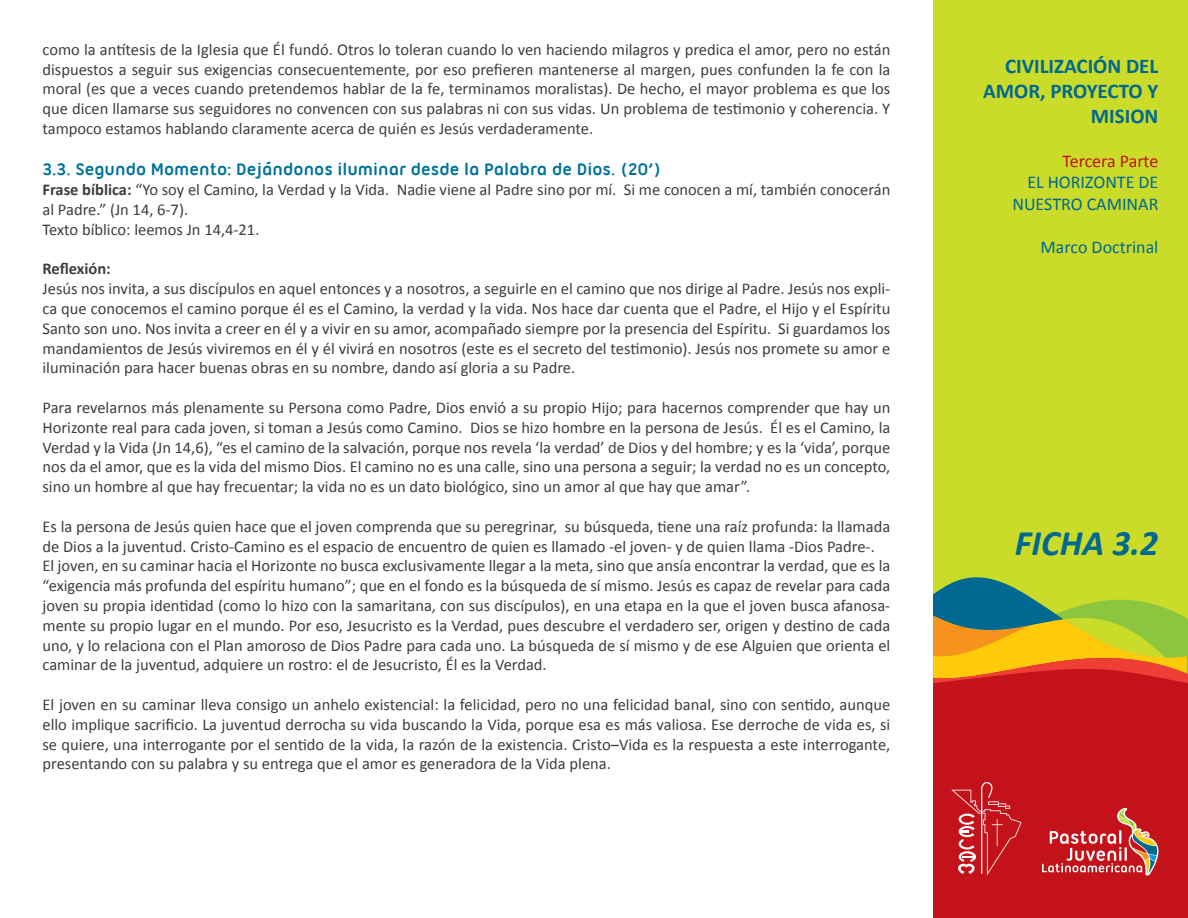
<style>
.page{position:relative;width:1188px;height:918px;background:#fff}
.page>*{position:absolute;margin:0;border:0;box-sizing:border-box;transform-origin:0 0}
.t1{font:italic 700 36px "Calibri";color:#006991}
.t2{font:700 21px/25.2px "Calibri";color:#006991;text-align:right}
.subtitulo_3{font:700 18px "Ubuntu Titling";color:#00739a}
.t3{font:18px/21.6px "Calibri";color:#006991;text-align:right}
.t4{font:18px "Calibri";letter-spacing:-.005em;color:#c4121a}
.texto{font:16.5px/19.8px "Calibri";color:#3e3e3f;text-align:justify}
.texto-2{font:700 16.5px "Calibri";letter-spacing:-.005em;color:#3e3e3f}
.s1{font-weight:700}
</style>
<div class="page">
<div style="left:933px;top:0;width:255px;height:645px;background:#cadb2a"></div>
<div style="left:933px;top:683px;width:255px;height:235px;background:#c4121a"></div>
<svg style="left:933px;top:577px;width:255px;height:106px"></svg>
<svg style="left:951px;top:782px;width:71px;height:93px;background:#cb2f36"></svg>
<svg style="left:1042px;top:808px;width:116px;height:67px;background:#c94445"></svg>
<p class="texto" style="left:43px;top:39px;width:849px">como la antítesis de la Iglesia que Él fundó. Otros lo toleran cuando lo ven haciendo milagros y predica el amor, pero no están dispuestos a seguir sus exigencias consecuentemente, por eso prefieren mantenerse al margen, pues confunden la fe con la moral (es que a veces cuando pretendemos hablar de la fe, terminamos moralistas). De hecho, el mayor problema es que los que dicen llamarse sus seguidores no convencen con sus palabras ni con sus vidas. Un problema de testimonio y coherencia. Y tampoco estamos hablando claramente acerca de quién es Jesús verdaderamente.</p>
<p class="subtitulo_3" style="left:43px;top:159px;width:620px">3.3. Segundo Momento: Dejándonos iluminar desde la Palabra de Dios. (20’)</p>
<p class="texto" style="left:43px;top:179px;width:849px"><span class="s1">Frase bíblica:</span> “Yo soy el Camino, la Verdad y la Vida. Nadie viene al Padre sino por mí. Si me conocen a mí, también conocerán al Padre.” (Jn 14, 6-7).</p>
<p class="texto" style="left:43px;top:219px;width:218px">Texto bíblico: leemos Jn 14,4-21.</p>
<p class="texto-2" style="left:43px;top:259px;width:70px">Reflexión:</p>
<p class="texto" style="left:43px;top:278px;width:849px">Jesús nos invita, a sus discípulos en aquel entonces y a nosotros, a seguirle en el camino que nos dirige al Padre. Jesús nos expli&shy;ca que conocemos el camino porque él es el Camino, la verdad y la vida. Nos hace dar cuenta que el Padre, el Hijo y el Espíritu Santo son uno. Nos invita a creer en él y a vivir en su amor, acompañado siempre por la presencia del Espíritu. Si guardamos los mandamientos de Jesús viviremos en él y él vivirá en nosotros (este es el secreto del testimonio). Jesús nos promete su amor e iluminación para hacer buenas obras en su nombre, dando así gloria a su Padre.</p>
<p class="texto" style="left:43px;top:397px;width:849px">Para revelarnos más plenamente su Persona como Padre, Dios envió a su propio Hijo; para hacernos comprender que hay un Horizonte real para cada joven, si toman a Jesús como Camino. Dios se hizo hombre en la persona de Jesús. Él es el Camino, la Verdad y la Vida (Jn 14,6), “es el camino de la salvación, porque nos revela ‘la verdad’ de Dios y del hombre; y es la ‘vida’, porque nos da el amor, que es la vida del mismo Dios. El camino no es una calle, sino una persona a seguir; la verdad no es un concepto, sino un hombre al que hay frecuentar; la vida no es un dato biológico, sino un amor al que hay que amar”.</p>
<p class="texto" style="left:43px;top:516px;width:849px">Es la persona de Jesús quien hace que el joven comprenda que su peregrinar, su búsqueda, tiene una raíz profunda: la llamada de Dios a la juventud. Cristo-Camino es el espacio de encuentro de quien es llamado -el joven- y de quien llama -Dios Padre-.</p>
<p class="texto" style="left:43px;top:555px;width:849px">El joven, en su caminar hacia el Horizonte no busca exclusivamente llegar a la meta, sino que ansía encontrar la verdad, que es la “exigencia más profunda del espíritu humano”; que en el fondo es la búsqueda de sí mismo. Jesús es capaz de revelar para cada joven su propia identidad (como lo hizo con la samaritana, con sus discípulos), en una etapa en la que el joven busca afanosa&shy;mente su propio lugar en el mundo. Por eso, Jesucristo es la Verdad, pues descubre el verdadero ser, origen y destino de cada uno, y lo relaciona con el Plan amoroso de Dios Padre para cada uno. La búsqueda de sí mismo y de ese Alguien que orienta el caminar de la juventud, adquiere un rostro: el de Jesucristo, Él es la Verdad.</p>
<p class="texto" style="left:43px;top:694px;width:849px">El joven en su caminar lleva consigo un anhelo existencial: la felicidad, pero no una felicidad banal, sino con sentido, aunque ello implique sacrificio. La juventud derrocha su vida buscando la Vida, porque esa es más valiosa. Ese derroche de vida es, si se quiere, una interrogante por el sentido de la vida, la razón de la existencia. Cristo–Vida es la respuesta a este interrogante, presentando con su palabra y su entrega que el amor es generadora de la Vida plena.</p>
<p class="t2" style="left:983px;top:52px;width:177px">CIVILIZACIÓN DEL<br>AMOR, PROYECTO Y<br>MISION</p>
<p class="t4" style="left:1063px;top:149px;width:97px">Tercera Parte</p>
<p class="t3" style="left:1012px;top:171px;width:148px">EL HORIZONTE DE<br>NUESTRO CAMINAR</p>
<p class="t3" style="left:1041px;top:235px;width:119px">Marco Doctrinal</p>
<h1 class="t1" style="left:1015px;top:521px;width:145px">FICHA 3.2</h1>
</div>
